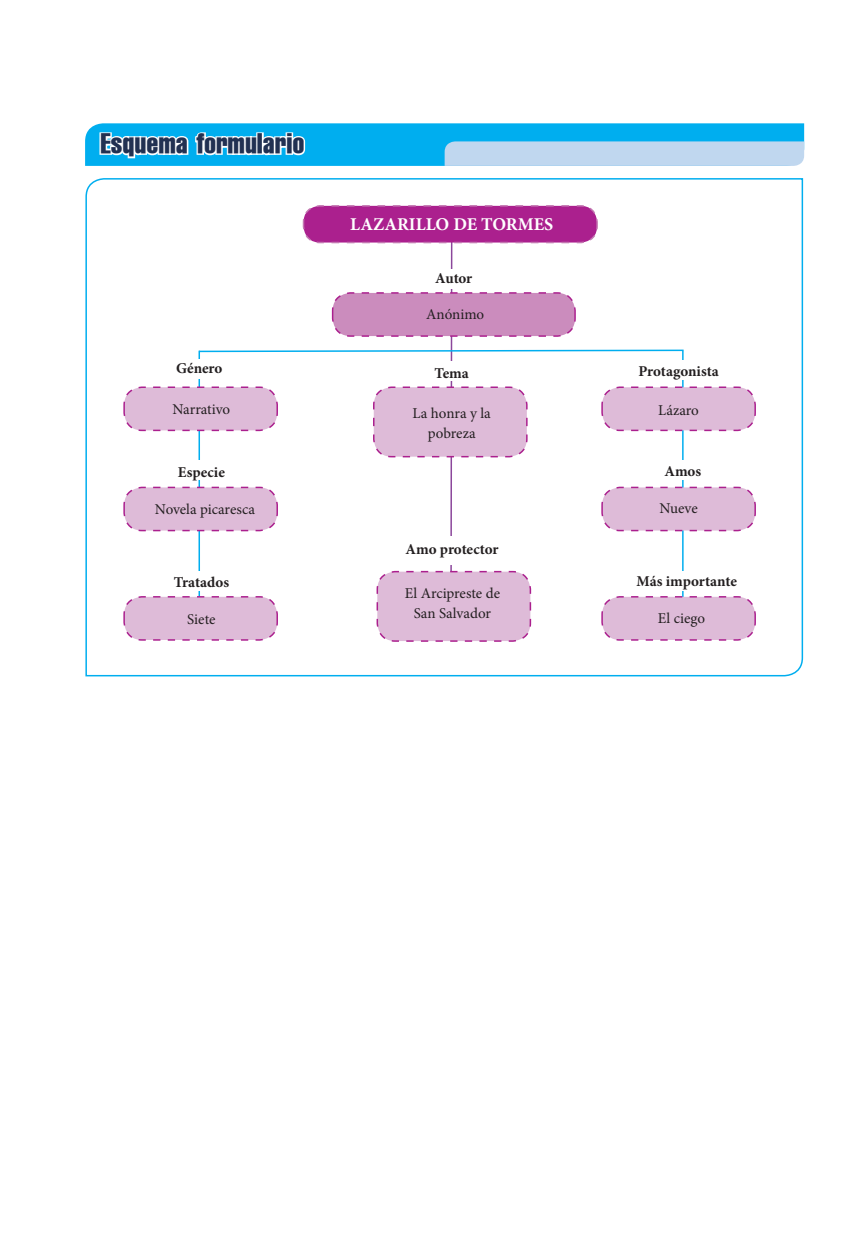
<style>
.page{position:relative;width:868px;height:1234px;background:#fff}
.page>*{position:absolute;margin:0;border:0;box-sizing:border-box;transform-origin:0 0}
.t1{font:27px "Triumvirate Compressed";color:#223152}
.t2{font:700 18px "Minion Pro";color:#fff}
.t3{font:15px/19.5px "Minion Pro";color:#231f20;text-align:center}
.t4{font:700 15px "Minion Pro";letter-spacing:-.005em;color:#231f20}
</style>
<div class="page">
<svg style="left:85px;top:123px;width:719px;height:43px;background:#53c2f0"></svg>
<svg style="left:85px;top:178px;width:718px;height:499px"></svg>
<svg style="left:123px;top:204px;width:633px;height:438px"></svg>
<div style="left:635px;top:360px;width:85px;height:19px;background:#fff"></div>
<div style="left:173px;top:359px;width:52px;height:19px;background:#fff"></div>
<div style="left:173px;top:460px;width:52px;height:20px;background:#fff"></div>
<div style="left:173px;top:570px;width:63px;height:20px;background:#fff"></div>
<div style="left:652px;top:460px;width:52px;height:20px;background:#fff"></div>
<div style="left:626px;top:570px;width:110px;height:20px;background:#fff"></div>
<h1 class="t1" style="left:100px;top:126px;width:206px">Esquema formulario</h1>
<p class="t2" style="left:350px;top:212px;width:205px">LAZARILLO DE TORMES</p>
<p class="t4" style="left:435px;top:268px;width:39px">Autor</p>
<p class="t3" style="left:426px;top:304px;width:60px">Anónimo</p>
<p class="t4" style="left:176px;top:358px;width:48px">Género</p>
<p class="t4" style="left:638px;top:361px;width:82px">Protagonista</p>
<p class="t4" style="left:434px;top:362px;width:36px">Tema</p>
<p class="t3" style="left:172px;top:399px;width:59px">Narrativo</p>
<p class="t3" style="left:412px;top:404px;width:80px">La honra y la pobreza</p>
<p class="t3" style="left:658px;top:400px;width:42px">Lázaro</p>
<p class="t4" style="left:178px;top:461px;width:49px">Especie</p>
<p class="t4" style="left:664px;top:461px;width:38px">Amos</p>
<p class="t3" style="left:155px;top:499px;width:102px">Novela picaresca</p>
<p class="t3" style="left:659px;top:498px;width:40px">Nueve</p>
<p class="t4" style="left:405px;top:538px;width:94px">Amo protector</p>
<p class="t4" style="left:174px;top:571px;width:57px">Tratados</p>
<p class="t3" style="left:187px;top:609px;width:30px">Siete</p>
<p class="t3" style="left:405px;top:583px;width:97px">El Arcipreste de<br>San Salvador</p>
<p class="t4" style="left:636px;top:570px;width:102px">Más importante</p>
<p class="t3" style="left:657px;top:608px;width:49px">El ciego</p>
</div>
